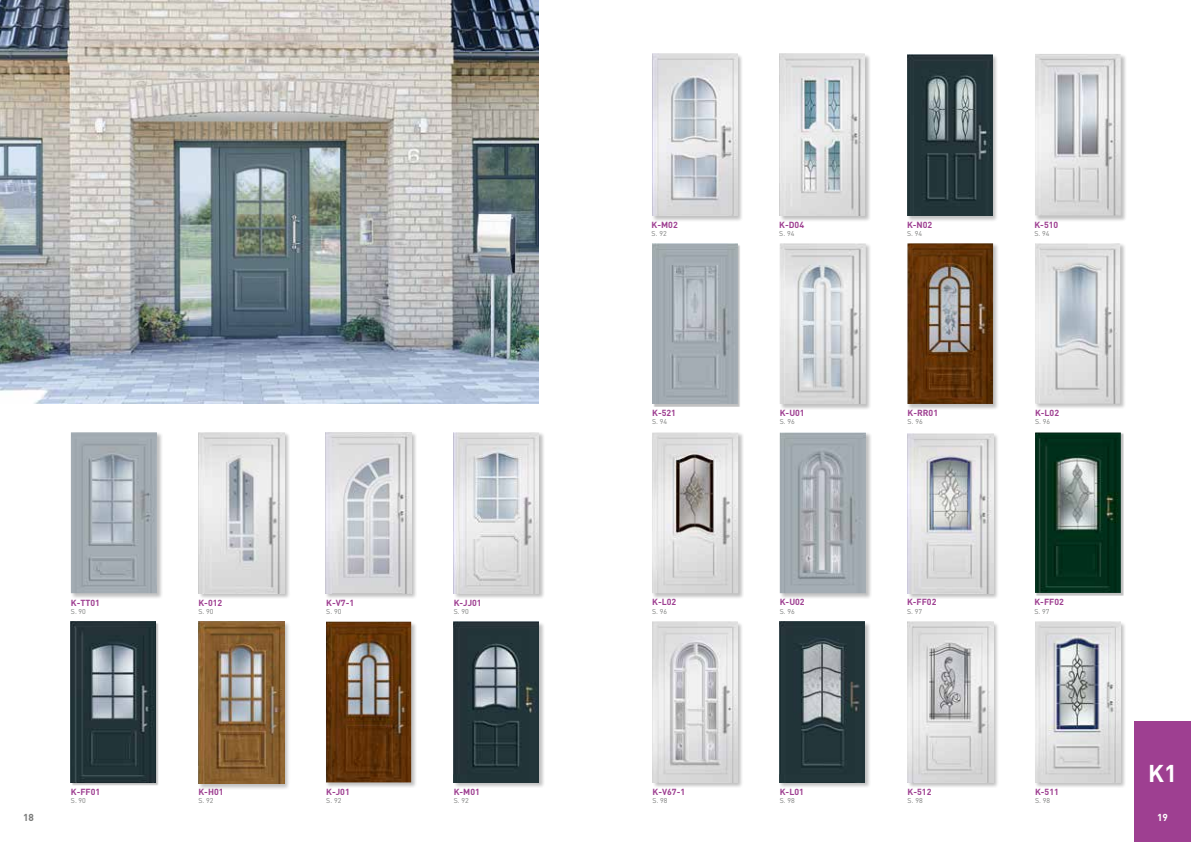
<style>
.page{position:relative;width:1191px;height:842px;background:#fff}
.page>*{position:absolute;margin:0;border:0;box-sizing:border-box;transform-origin:0 0}
.t1{font:700 24px "DIN Pro";color:#fff}
.t2{font:700 10px "DIN Pro";color:#7a7b7a}
.t3{font:700 10px "DIN Pro";color:#fff}
.t4{font:700 8.8px "DIN Pro";color:#9e3f91}
.t5{font:7px "DIN Pro";color:#7a7b7a}
</style>
<div class="page">
<div style="left:1134px;top:721px;width:57px;height:121px;background:#9e3f91"></div>
<img style="left:0;top:0;width:539px;height:404px">
<div style="left:198px;top:432px;width:92px;height:167px;background:#000;opacity:.25"></div>
<img style="left:199px;top:432px;width:85px;height:161px">
<div style="left:325px;top:432px;width:92px;height:167px;background:#000;opacity:.25"></div>
<img style="left:325px;top:432px;width:86px;height:161px">
<div style="left:70px;top:432px;width:93px;height:167px;background:#000;opacity:.25"></div>
<img style="left:71px;top:432px;width:86px;height:161px">
<div style="left:453px;top:432px;width:92px;height:167px;background:#000;opacity:.25"></div>
<img style="left:454px;top:432px;width:85px;height:161px">
<div style="left:71px;top:622px;width:88px;height:163px;background:#000;opacity:.25"></div>
<img style="left:71px;top:621px;width:85px;height:161px">
<div style="left:197px;top:620px;width:94px;height:170px;background:#000;opacity:.25"></div>
<img style="left:198px;top:621px;width:86px;height:163px">
<div style="left:325px;top:621px;width:92px;height:168px;background:#000;opacity:.25"></div>
<img style="left:326px;top:621px;width:85px;height:161px">
<div style="left:453px;top:621px;width:92px;height:168px;background:#000;opacity:.25"></div>
<img style="left:454px;top:621px;width:85px;height:161px">
<div style="left:651px;top:53px;width:92px;height:169px;background:#000;opacity:.25"></div>
<img style="left:652px;top:54px;width:85px;height:161px">
<div style="left:779px;top:53px;width:92px;height:169px;background:#000;opacity:.25"></div>
<img style="left:780px;top:54px;width:85px;height:161px">
<div style="left:906px;top:54px;width:92px;height:168px;background:#000;opacity:.25"></div>
<img style="left:907px;top:54px;width:85px;height:161px">
<div style="left:1034px;top:53px;width:92px;height:169px;background:#000;opacity:.25"></div>
<img style="left:1035px;top:54px;width:85px;height:161px">
<div style="left:653px;top:244px;width:88px;height:163px;background:#000;opacity:.25"></div>
<img style="left:652px;top:243px;width:86px;height:161px">
<div style="left:779px;top:242px;width:92px;height:168px;background:#000;opacity:.25"></div>
<img style="left:780px;top:243px;width:85px;height:161px">
<div style="left:906px;top:242px;width:93px;height:168px;background:#000;opacity:.25"></div>
<img style="left:907px;top:243px;width:86px;height:161px">
<div style="left:1034px;top:242px;width:92px;height:168px;background:#000;opacity:.25"></div>
<img style="left:1035px;top:243px;width:85px;height:161px">
<div style="left:779px;top:432px;width:93px;height:167px;background:#000;opacity:.25"></div>
<img style="left:780px;top:432px;width:86px;height:161px">
<div style="left:651px;top:432px;width:93px;height:167px;background:#000;opacity:.25"></div>
<img style="left:652px;top:432px;width:86px;height:161px">
<div style="left:907px;top:433px;width:92px;height:166px;background:#000;opacity:.25"></div>
<img style="left:908px;top:433px;width:85px;height:160px">
<div style="left:1035px;top:433px;width:88px;height:163px;background:#000;opacity:.25"></div>
<img style="left:1035px;top:432px;width:85px;height:161px">
<div style="left:652px;top:621px;width:91px;height:168px;background:#000;opacity:.25"></div>
<img style="left:652px;top:621px;width:85px;height:161px">
<div style="left:778px;top:621px;width:92px;height:168px;background:#000;opacity:.25"></div>
<img style="left:779px;top:621px;width:86px;height:161px">
<div style="left:907px;top:621px;width:92px;height:168px;background:#000;opacity:.25"></div>
<img style="left:907px;top:621px;width:86px;height:161px">
<div style="left:1034px;top:621px;width:92px;height:168px;background:#000;opacity:.25"></div>
<img style="left:1035px;top:621px;width:85px;height:161px">
<p class="t4" style="left:71px;top:596px;width:31px">K-TT01</p>
<p class="t5" style="left:71px;top:607px;width:17px">S. 90</p>
<p class="t4" style="left:71px;top:786px;width:31px">K-FF01</p>
<p class="t5" style="left:71px;top:796px;width:17px">S. 90</p>
<p class="t4" style="left:198px;top:596px;width:25px">K-012</p>
<p class="t5" style="left:198px;top:607px;width:17px">S. 90</p>
<p class="t4" style="left:198px;top:786px;width:27px">K-H01</p>
<p class="t5" style="left:198px;top:796px;width:17px">S. 92</p>
<p class="t4" style="left:326px;top:596px;width:29px">K-V7-1</p>
<p class="t5" style="left:326px;top:607px;width:17px">S. 90</p>
<p class="t4" style="left:326px;top:786px;width:25px">K-J01</p>
<p class="t5" style="left:326px;top:796px;width:17px">S. 92</p>
<p class="t4" style="left:454px;top:596px;width:29px">K-JJ01</p>
<p class="t5" style="left:454px;top:607px;width:17px">S. 90</p>
<p class="t4" style="left:454px;top:786px;width:28px">K-M01</p>
<p class="t5" style="left:454px;top:796px;width:17px">S. 92</p>
<p class="t4" style="left:651px;top:219px;width:28px">K-M02</p>
<p class="t5" style="left:651px;top:229px;width:17px">S. 92</p>
<p class="t4" style="left:779px;top:219px;width:26px">K-D04</p>
<p class="t5" style="left:779px;top:229px;width:17px">S. 94</p>
<p class="t4" style="left:907px;top:219px;width:27px">K-N02</p>
<p class="t5" style="left:907px;top:229px;width:17px">S. 94</p>
<p class="t4" style="left:1034px;top:219px;width:25px">K-510</p>
<p class="t5" style="left:1034px;top:229px;width:17px">S. 94</p>
<p class="t4" style="left:652px;top:407px;width:25px">K-521</p>
<p class="t5" style="left:652px;top:417px;width:17px">S. 94</p>
<p class="t4" style="left:780px;top:407px;width:26px">K-U01</p>
<p class="t5" style="left:780px;top:417px;width:17px">S. 96</p>
<p class="t4" style="left:907px;top:407px;width:32px">K-RR01</p>
<p class="t5" style="left:907px;top:417px;width:17px">S. 96</p>
<p class="t4" style="left:1035px;top:407px;width:26px">K-L02</p>
<p class="t5" style="left:1035px;top:417px;width:17px">S. 96</p>
<p class="t4" style="left:652px;top:596px;width:26px">K-L02</p>
<p class="t5" style="left:652px;top:606px;width:17px">S. 96</p>
<p class="t4" style="left:780px;top:596px;width:26px">K-U02</p>
<p class="t5" style="left:780px;top:606px;width:17px">S. 96</p>
<p class="t4" style="left:907px;top:596px;width:31px">K-FF02</p>
<p class="t5" style="left:907px;top:606px;width:17px">S. 97</p>
<p class="t4" style="left:1034px;top:596px;width:31px">K-FF02</p>
<p class="t5" style="left:1034px;top:606px;width:17px">S. 97</p>
<h1 class="t1" style="left:1148px;top:757px;width:30px">K1</h1>
<p class="t4" style="left:652px;top:786px;width:34px">K-V67-1</p>
<p class="t5" style="left:652px;top:796px;width:17px">S. 98</p>
<p class="t4" style="left:780px;top:786px;width:26px">K-L01</p>
<p class="t5" style="left:780px;top:796px;width:17px">S. 98</p>
<p class="t4" style="left:907px;top:786px;width:25px">K-512</p>
<p class="t5" style="left:907px;top:796px;width:17px">S. 98</p>
<p class="t4" style="left:1035px;top:786px;width:25px">K-511</p>
<p class="t5" style="left:1035px;top:796px;width:17px">S. 98</p>
<p class="t2" style="left:23px;top:811px;width:12px">18</p>
<p class="t3" style="left:1157px;top:811px;width:12px">19</p>
</div>
